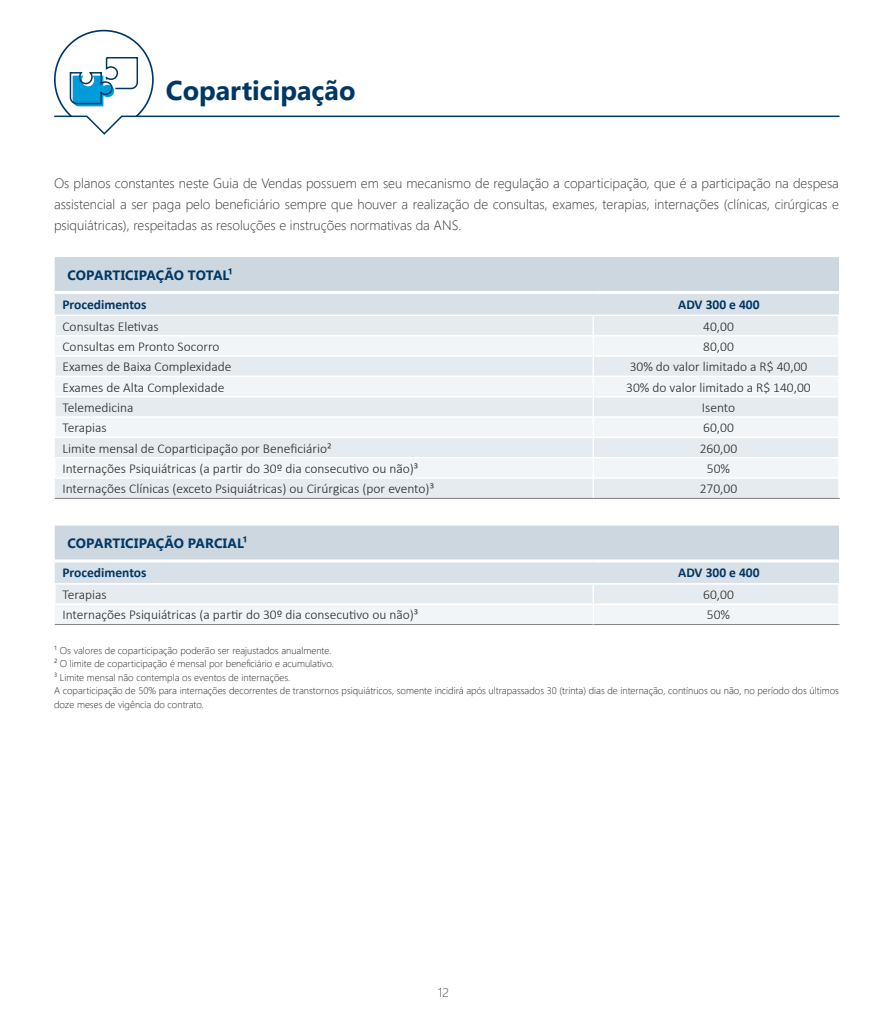
<style>
.page{position:relative;width:893px;height:1021px;background:#fff}
.page>*{position:absolute;margin:0;border:0;box-sizing:border-box;transform-origin:0 0}
.t1{font:700 27px "Segoe UI";color:#003764}
.t2{font:300 13.5px "Calibri";color:#262626}
.t3{font:300 13.5px/21px "Segoe UI";color:#333;text-align:justify}
.t4{font:700 13.5px "Calibri";color:#003764}
.t5{font:700 13.5px "Segoe UI";letter-spacing:.005em;color:#003764}
.t6{font:300 12.75px "Segoe UI";color:#404040}
.t7{font:300 9.75px/13.5px "Segoe UI";color:#262626}
</style>
<div class="page">
<svg style="left:54px;top:29px;width:786px;height:106px"></svg>
<svg style="left:54px;top:257px;width:785px;height:241px"></svg>
<hr style="left:55px;top:498px;width:538px;height:1px;background:#808080">
<hr style="left:593px;top:498px;width:247px;height:1px;background:#808080">
<hr style="left:55px;top:624px;width:538px;height:1px;background:#808080">
<hr style="left:593px;top:624px;width:247px;height:1px;background:#808080">
<svg style="left:54px;top:525px;width:785px;height:99px"></svg>
<h1 class="t1" style="left:166px;top:65px;width:191px">Coparticipação</h1>
<p class="t3" style="left:54px;top:171px;width:786px">Os planos constantes neste Guia de Vendas possuem em seu mecanismo de regulação a coparticipação, que é a participação na despesa assistencial a ser paga pelo beneficiário sempre que houver a realização de consultas, exames, terapias, internações (clínicas, cirúrgicas e psiquiátricas), respeitadas as resoluções e instruções normativas da ANS.</p>
<p class="t5" style="left:68px;top:262px;width:167px">COPARTICIPAÇÃO TOTAL¹</p>
<p class="t4" style="left:62px;top:295px;width:86px">Procedimentos</p>
<p class="t4" style="left:678px;top:295px;width:83px">ADV 300 e 400</p>
<p class="t2" style="left:62px;top:318px;width:98px">Consultas Eletivas</p>
<p class="t2" style="left:703px;top:318px;width:32px">40,00</p>
<p class="t2" style="left:62px;top:338px;width:159px">Consultas em Pronto Socorro</p>
<p class="t2" style="left:703px;top:338px;width:32px">80,00</p>
<p class="t2" style="left:62px;top:358px;width:171px">Exames de Baixa Complexidade</p>
<p class="t2" style="left:630px;top:358px;width:179px">30% do valor limitado a R$ 40,00</p>
<p class="t2" style="left:62px;top:379px;width:164px">Exames de Alta Complexidade</p>
<p class="t2" style="left:626px;top:379px;width:186px">30% do valor limitado a R$ 140,00</p>
<p class="t2" style="left:62px;top:399px;width:73px">Telemedicina</p>
<p class="t2" style="left:702px;top:399px;width:35px">Isento</p>
<p class="t2" style="left:62px;top:419px;width:46px">Terapias</p>
<p class="t2" style="left:703px;top:419px;width:32px">60,00</p>
<p class="t2" style="left:62px;top:440px;width:271px">Limite mensal de Coparticipação por Beneficiário²</p>
<p class="t2" style="left:700px;top:440px;width:39px">260,00</p>
<p class="t2" style="left:62px;top:460px;width:358px">Internações Psiquiátricas (a partir do 30º dia consecutivo ou não)³</p>
<p class="t2" style="left:707px;top:460px;width:25px">50%</p>
<p class="t2" style="left:62px;top:480px;width:373px">Internações Clínicas (exceto Psiquiátricas) ou Cirúrgicas (por evento)³</p>
<p class="t2" style="left:700px;top:480px;width:39px">270,00</p>
<p class="t5" style="left:68px;top:530px;width:182px">COPARTICIPAÇÃO PARCIAL¹</p>
<p class="t4" style="left:62px;top:563px;width:86px">Procedimentos</p>
<p class="t4" style="left:678px;top:563px;width:83px">ADV 300 e 400</p>
<p class="t2" style="left:62px;top:586px;width:46px">Terapias</p>
<p class="t2" style="left:703px;top:586px;width:32px">60,00</p>
<p class="t2" style="left:62px;top:606px;width:358px">Internações Psiquiátricas (a partir do 30º dia consecutivo ou não)³</p>
<p class="t2" style="left:707px;top:606px;width:25px">50%</p>
<p class="t7" style="left:54px;top:642px;width:786px">¹ Os valores de coparticipação poderão ser reajustados anualmente.<br>² O limite de coparticipação é mensal por beneficiário e acumulativo.<br>³ Limite mensal não contempla os eventos de internações.<br>A coparticipação de 50% para internações decorrentes de transtornos psiquiátricos, somente incidirá após ultrapassados 30 (trinta) dias de internação, contínuos ou não, no período dos últimos doze meses de vigência do contrato.</p>
<p class="t6" style="left:438px;top:980px;width:13px">12</p>
</div>
